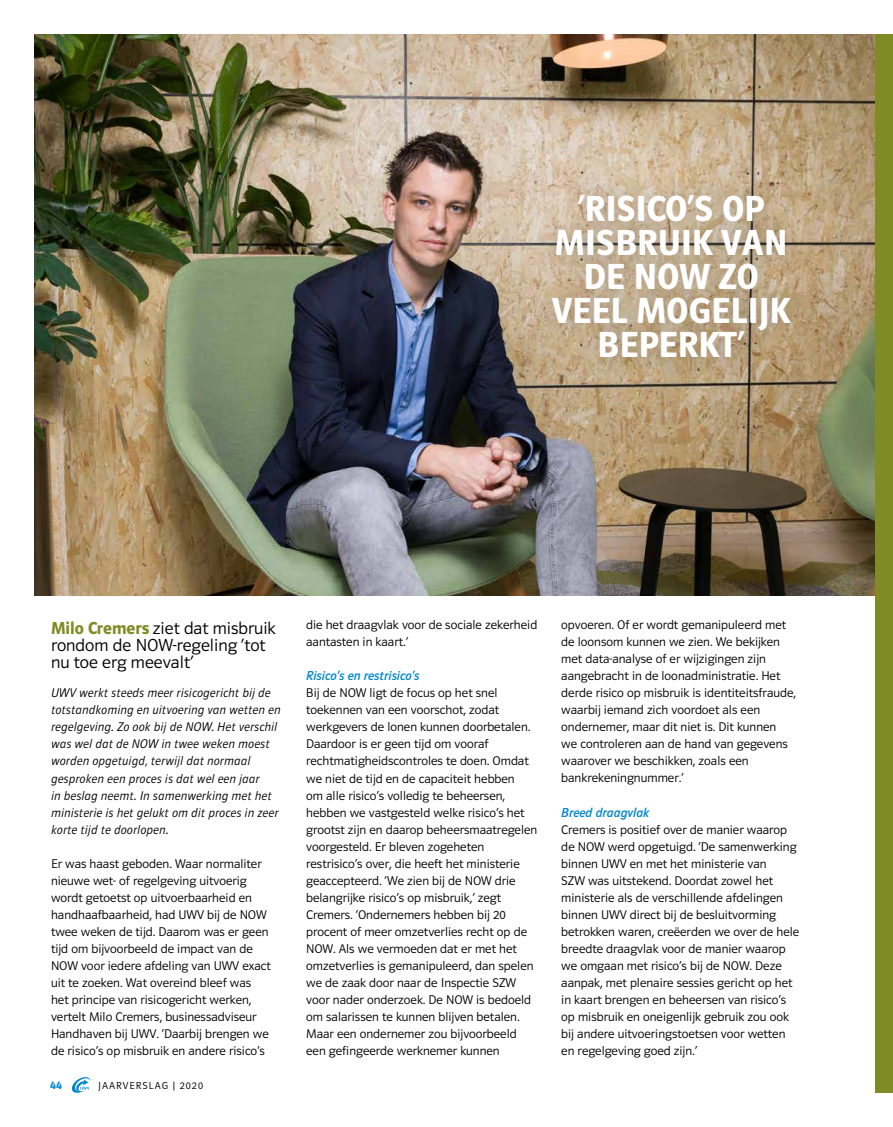
<style>
.page{position:relative;width:893px;height:1127px;background:#fff}
.page>*{position:absolute;margin:0;border:0;box-sizing:border-box;transform-origin:0 0}
.t1{font:700 37.5px/34px "UWV Sans 2010";color:#fff;text-align:center}
.t2{font:300 18px/17px "UWV Sans 2010";color:#000}
.t3{font:italic 13.5px "UWV Sans 2010";color:#0087cc}
.t4{font:300 13.05px/17px "UWV Sans 2010";color:#000}
.t5{font:italic 300 13.05px/17px "UWV Sans 2010";color:#000}
.t6{font:700 12px "UWV Sans 2010";color:#0087cc}
.t7{font:300 10.5px "UWV Sans 2010";letter-spacing:.095em;color:#000}
.s1{font-weight:700;color:#7f8c25}
</style>
<div class="page">
<svg style="left:72px;top:1077px;width:18px;height:16px"></svg>
<img style="left:34px;top:34px;width:842px;height:561px">
<div style="left:531px;top:172px;width:281px;height:208px;background:#000;opacity:.25"></div>
<div style="left:876px;top:34px;width:17px;height:1059px;background:#7f8c25"></div>
<h1 class="t1" style="left:552px;top:192px;width:240px">‘RISICO’S OP<br>MISBRUIK VAN<br>DE NOW ZO<br>VEEL MOGELIJK<br>BEPERKT‘</h1>
<h2 class="t2" style="left:51px;top:619px;width:226px"><span class="s1">Milo Cremers</span> ziet dat misbruik rondom de NOW-regeling ‘tot nu toe erg meevalt’</h2>
<p class="t5" style="left:51px;top:685px;width:231px">UWV werkt steeds meer risicogericht bij de totstandkoming en uitvoering van wetten en regelgeving. Zo ook bij de NOW. Het verschil was wel dat de NOW in twee weken moest worden opgetuigd, terwijl dat normaal gesproken een proces is dat wel een jaar<br>in beslag neemt. In samenwerking met het ministerie is het gelukt om dit proces in zeer korte tijd te doorlopen.</p>
<p class="t4" style="left:51px;top:855px;width:221px">Er was haast geboden. Waar normaliter nieuwe wet- of regelgeving uitvoerig wordt getoetst op uitvoerbaarheid en handhaafbaarheid, had UWV bij de NOW twee weken de tijd. Daarom was er geen tijd om bijvoorbeeld de impact van de NOW voor iedere afdeling van UWV exact uit te zoeken. Wat overeind bleef was het principe van risicogericht werken, vertelt Milo Cremers, businessadviseur Handhaven bij UWV. ‘Daarbij brengen we de risico’s op misbruik en andere risico’s</p>
<p class="t6" style="left:50px;top:1078px;width:13px">44</p>
<p class="t7" style="left:98px;top:1080px;width:106px">JAARVERSLAG | 2020</p>
<p class="t4" style="left:306px;top:617px;width:233px">die het draagvlak voor de sociale zekerheid aantasten in kaart.’</p>
<p class="t3" style="left:306px;top:669px;width:115px">Risico’s en restrisico’s</p>
<p class="t4" style="left:306px;top:685px;width:233px">Bij de NOW ligt de focus op het snel toekennen van een voorschot, zodat werkgevers de lonen kunnen doorbetalen.<br>Daardoor is er geen tijd om vooraf rechtmatigheidscontroles te doen. Omdat we niet de tijd en de capaciteit hebben<br>om alle risico’s volledig te beheersen, hebben we vastgesteld welke risico’s het grootst zijn en daarop beheersmaatregelen voorgesteld. Er bleven zogeheten restrisico’s over, die heeft het ministerie geaccepteerd. ‘We zien bij de NOW drie belangrijke risico’s op misbruik,’ zegt Cremers. ‘Ondernemers hebben bij 20 procent of meer omzetverlies recht op de NOW. Als we vermoeden dat er met het omzetverlies is gemanipuleerd, dan spelen we de zaak door naar de Inspectie SZW voor nader onderzoek. De NOW is bedoeld om salarissen te kunnen blijven betalen.<br>Maar een ondernemer zou bijvoorbeeld een gefingeerde werknemer kunnen</p>
<p class="t4" style="left:561px;top:617px;width:236px">opvoeren. Of er wordt gemanipuleerd met de loonsom kunnen we zien. We bekijken met data-analyse of er wijzigingen zijn aangebracht in de loonadministratie. Het derde risico op misbruik is identiteitsfraude, waarbij iemand zich voordoet als een ondernemer, maar dit niet is. Dit kunnen<br>we controleren aan de hand van gegevens waarover we beschikken, zoals een bankrekeningnummer.’</p>
<p class="t3" style="left:561px;top:805px;width:90px">Breed draagvlak</p>
<p class="t4" style="left:561px;top:821px;width:240px">Cremers is positief over de manier waarop de NOW werd opgetuigd. ‘De samenwerking binnen UWV en met het ministerie van<br>SZW was uitstekend. Doordat zowel het ministerie als de verschillende afdelingen binnen UWV direct bij de besluitvorming betrokken waren, creëerden we over de hele breedte draagvlak voor de manier waarop we omgaan met risico’s bij de NOW. Deze aanpak, met plenaire sessies gericht op het in kaart brengen en beheersen van risico’s op misbruik en oneigenlijk gebruik zou ook bij andere uitvoeringstoetsen voor wetten en regelgeving goed zijn.’</p>
</div>
